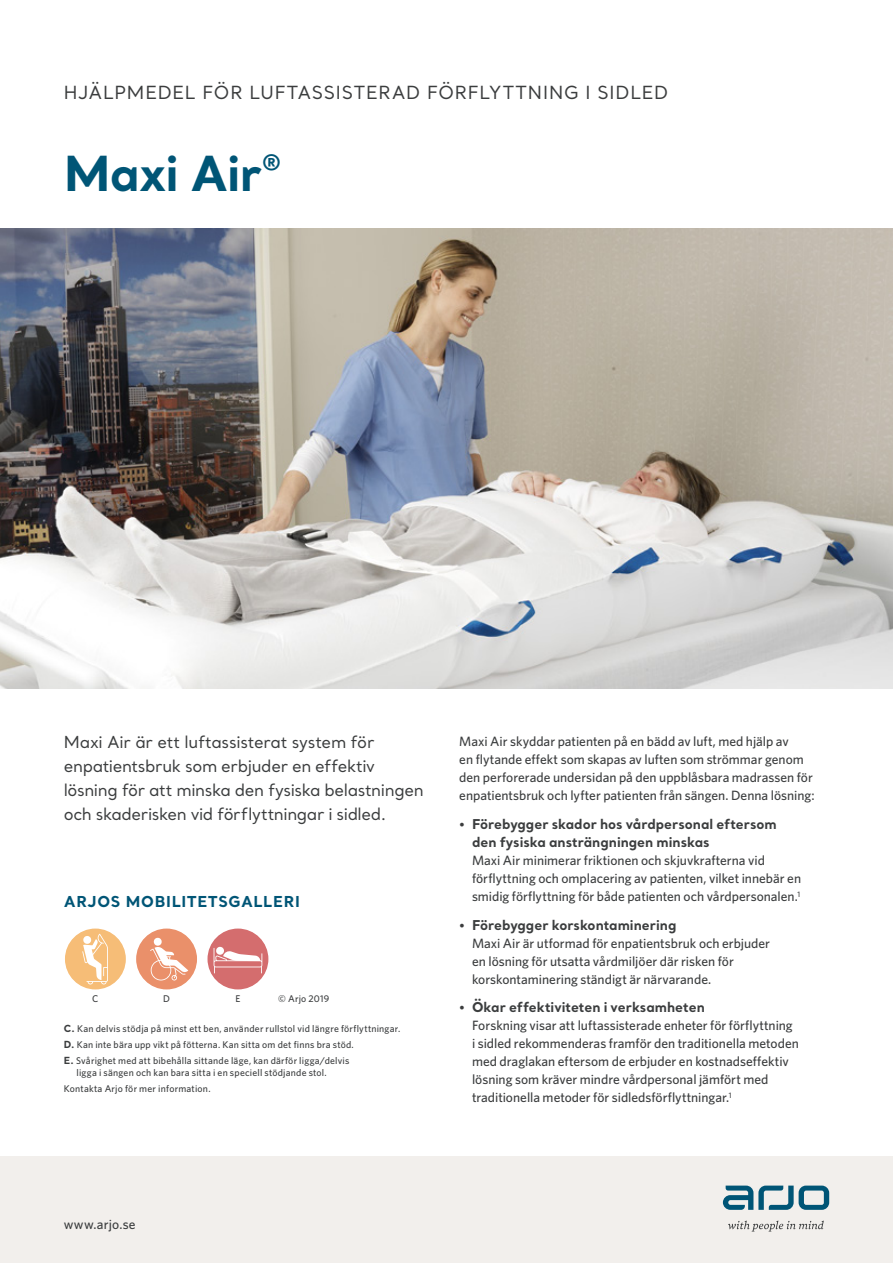
<style>
.page{position:relative;width:893px;height:1263px;background:#fff}
.page>*{position:absolute;margin:0;border:0;box-sizing:border-box;transform-origin:0 0}
.Heading_Santral_Bold{font:700 48px "Santral";letter-spacing:-.02em;color:#005576}
.Product_description{font:18px "Santral";letter-spacing:.04em;color:#3b3d3e}
.Preamble_Santral_Reg{font:16.5px/24px "Santral";letter-spacing:-.025em;color:#3b3d3e}
.Heading_table_Withne{font:700 15px "Santral";letter-spacing:.045em;color:#005576}
.Sub_heading_bold_lav{font:500 13.5px/18px "Whitney";color:#3b3d3e}
.Web_address_Withney{font:500 13.5px "Whitney";letter-spacing:.01em;color:#3b3d3e}
.Heading_table_Withne-2{font:500 9.75px/11.7px "Whitney";letter-spacing:.02em;color:#3b3d3e}
.s1{font-family:"Santral";font-weight:700}
</style>
<div class="page">
<div style="left:0;top:1157px;width:893px;height:106px;background:#f2efec"></div>
<img style="left:0;top:229px;width:893px;height:460px">
<svg style="left:723px;top:1185px;width:106px;height:25px"></svg>
<svg style="left:728px;top:1220px;width:96px;height:11px"></svg>
<div style="left:65px;top:928px;width:61px;height:61px;background:#f6bd77;border-radius:50%"></div>
<svg style="left:82px;top:934px;width:26px;height:50px"></svg>
<div style="left:207px;top:928px;width:61px;height:61px;background:#d46d6e;border-radius:50%"></div>
<svg style="left:214px;top:946px;width:48px;height:27px"></svg>
<div style="left:136px;top:928px;width:61px;height:61px;background:#ea906a;border-radius:50%"></div>
<svg style="left:150px;top:937px;width:38px;height:43px"></svg>
<p class="Product_description" style="left:64px;top:80px;width:606px">HJÄLPMEDEL FÖR LUFTASSISTERAD FÖRFLYTTNING I SIDLED</p>
<p class="Heading_Santral_Bold" style="left:64px;top:141px;width:219px">Maxi Air<sup>®</sup></p>
<p class="Preamble_Santral_Reg" style="left:64px;top:730px;width:361px">Maxi Air är ett luftassisterat system för enpatientsbruk som erbjuder en effektiv lösning för att minska den fysiska belastningen och skaderisken vid förflyttningar i sidled.</p>
<p class="Sub_heading_bold_lav" style="left:459px;top:732px;width:357px">Maxi Air skyddar patienten på en bädd av luft, med hjälp av<br>en flytande effekt som skapas av luften som strömmar genom den perforerade undersidan på den uppblåsbara madrassen för enpatientsbruk och lyfter patienten från sängen. Denna lösning:</p>
<p class="Sub_heading_bold_lav" style="left:472px;top:815px;width:331px;text-indent:-13px"><span class="s1">• Förebygger skador hos vårdpersonal eftersom den fysiska ansträngningen minskas<br></span>Maxi Air minimerar friktionen och skjuvkrafterna vid förflyttning och omplacering av patienten, vilket innebär en smidig förflyttning för både patienten och vårdpersonalen.<sup>1</sup></p>
<p class="Sub_heading_bold_lav" style="left:472px;top:916px;width:300px;text-indent:-13px"><span class="s1">• Förebygger korskontaminering<br></span>Maxi Air är utformad för enpatientsbruk och erbjuder en lösning för utsatta vårdmiljöer där risken för korskontaminering ständigt är närvarande.</p>
<p class="Sub_heading_bold_lav" style="left:472px;top:998px;width:328px;text-indent:-13px"><span class="s1">• Ökar effektiviteten i verksamheten<br></span>Forskning visar att luftassisterade enheter för förflyttning i sidled rekommenderas framför den traditionella metoden med draglakan eftersom de erbjuder en kostnadseffektiv lösning som kräver mindre vårdpersonal jämfört med traditionella metoder för sidledsförflyttningar.<sup>1</sup></p>
<p class="Heading_table_Withne" style="left:64px;top:891px;width:238px">ARJOS MOBILITETSGALLERI</p>
<p class="Heading_table_Withne-2" style="left:92px;top:993px;width:8px">C</p>
<p class="Heading_table_Withne-2" style="left:163px;top:993px;width:8px">D</p>
<p class="Heading_table_Withne-2" style="left:235px;top:993px;width:6px">E</p>
<p class="Heading_table_Withne-2" style="left:278px;top:993px;width:53px">© Arjo 2019</p>
<p class="Heading_table_Withne-2" style="left:64px;top:1023px;width:338px"><span class="s1">C.</span> Kan delvis stödja på minst ett ben, använder rullstol vid längre förflyttningar.</p>
<p class="Heading_table_Withne-2" style="left:64px;top:1039px;width:292px"><span class="s1">D.</span> Kan inte bära upp vikt på fötterna. Kan sitta om det finns bra stöd.</p>
<p class="Heading_table_Withne-2" style="left:77px;top:1055px;width:274px;text-indent:-13px"><span class="s1">E.</span> Svårighet med att bibehålla sittande läge, kan därför ligga/delvis ligga i sängen och kan bara sitta i en speciell stödjande stol.</p>
<p class="Heading_table_Withne-2" style="left:64px;top:1082px;width:148px">Kontakta Arjo för mer information.</p>
<p class="Web_address_Withney" style="left:64px;top:1215px;width:73px">www.arjo.se</p>
</div>
